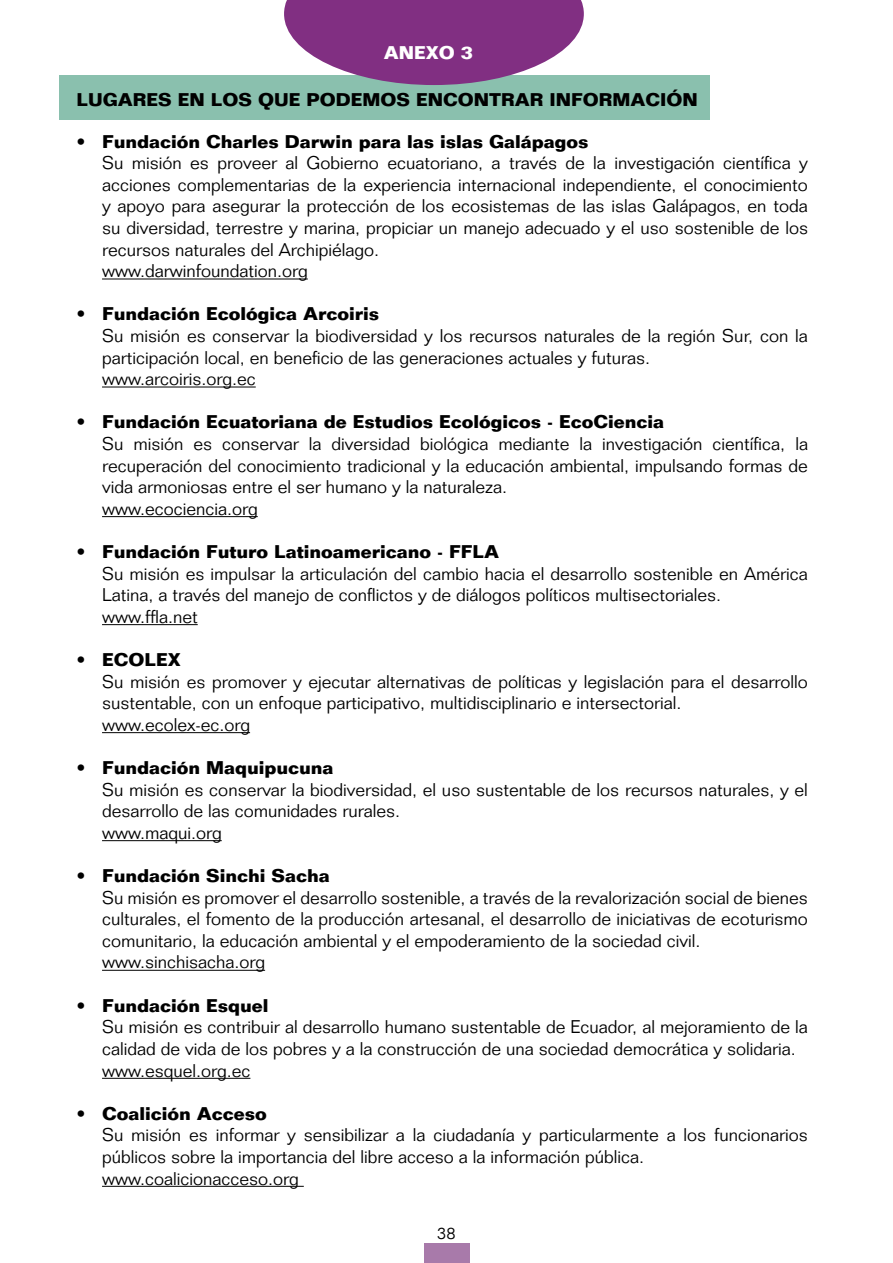
<style>
.page{position:relative;width:893px;height:1263px;background:#fff}
.page>*{position:absolute;margin:0;border:0;box-sizing:border-box;transform-origin:0 0}
.t1{font:300 18px/21.6px "Folio";color:#000}
.t2{font:700 18px "Folio";color:#000}
.t3{font:700 18px "Folio";color:#fff}
.t4{font:300 16.5px "Folio";color:#000}
.s1{font-weight:700}
</style>
<div class="page">
<div style="left:425px;top:1243px;width:45px;height:20px;background:#a87aaa"></div>
<div style="left:60px;top:75px;width:650px;height:45px;background:#8ac0ae"></div>
<svg style="left:284px;top:0;width:300px;height:85px"></svg>
<hr style="left:102px;top:279px;width:206px;height:1px;background:#000">
<hr style="left:102px;top:387px;width:154px;height:1px;background:#000">
<hr style="left:102px;top:516px;width:156px;height:1px;background:#000">
<hr style="left:102px;top:624px;width:96px;height:1px;background:#000">
<hr style="left:102px;top:732px;width:148px;height:1px;background:#000">
<hr style="left:102px;top:840px;width:120px;height:1px;background:#000">
<hr style="left:102px;top:970px;width:163px;height:1px;background:#000">
<hr style="left:102px;top:1078px;width:148px;height:1px;background:#000">
<hr style="left:102px;top:1186px;width:202px;height:1px;background:#000">
<p class="t3" style="left:384px;top:41px;width:90px">ANEXO 3</p>
<p class="t2" style="left:77px;top:89px;width:623px">LUGARES EN LOS QUE PODEMOS ENCONTRAR INFORMACIÓN</p>
<p class="t1" style="left:102px;top:130px;width:707px;text-indent:-26px">• <span class="s1">Fundación Charles Darwin para las islas Galápagos<br></span>Su misión es proveer al Gobierno ecuatoriano, a través de la investigación científica y acciones complementarias de la experiencia internacional independiente, el conocimiento y apoyo para asegurar la protección de los ecosistemas de las islas Galápagos, en toda su diversidad, terrestre y marina, propiciar un manejo adecuado y el uso sostenible de los recursos naturales del Archipiélago.<br>www.darwinfoundation.org</p>
<p class="t1" style="left:102px;top:303px;width:707px;text-indent:-26px">• <span class="s1">Fundación Ecológica Arcoiris<br></span>Su misión es conservar la biodiversidad y los recursos naturales de la región Sur, con la participación local, en beneficio de las generaciones actuales y futuras. www.arcoiris.org.ec</p>
<p class="t1" style="left:102px;top:411px;width:707px;text-indent:-26px">• <span class="s1">Fundación Ecuatoriana de Estudios Ecológicos - EcoCiencia<br></span>Su misión es conservar la diversidad biológica mediante la investigación científica, la recuperación del conocimiento tradicional y la educación ambiental, impulsando formas de vida armoniosas entre el ser humano y la naturaleza.<br>www.ecociencia.org</p>
<p class="t1" style="left:102px;top:541px;width:707px;text-indent:-26px">• <span class="s1">Fundación Futuro Latinoamericano - FFLA<br></span>Su misión es impulsar la articulación del cambio hacia el desarrollo sostenible en América Latina, a través del manejo de conflictos y de diálogos políticos multisectoriales. www.ffla.net</p>
<p class="t1" style="left:102px;top:649px;width:707px;text-indent:-26px">• <span class="s1">ECOLEX<br></span>Su misión es promover y ejecutar alternativas de políticas y legislación para el desarrollo sustentable, con un enfoque participativo, multidisciplinario e intersectorial. www.ecolex-ec.org</p>
<p class="t1" style="left:102px;top:757px;width:707px;text-indent:-26px">• <span class="s1">Fundación Maquipucuna<br></span>Su misión es conservar la biodiversidad, el uso sustentable de los recursos naturales, y el desarrollo de las comunidades rurales.<br>www.maqui.org</p>
<p class="t1" style="left:102px;top:865px;width:707px;text-indent:-26px">• <span class="s1">Fundación Sinchi Sacha<br></span>Su misión es promover el desarrollo sostenible, a través de la revalorización social de bienes culturales, el fomento de la producción artesanal, el desarrollo de iniciativas de ecoturismo comunitario, la educación ambiental y el empoderamiento de la sociedad civil. www.sinchisacha.org</p>
<p class="t1" style="left:102px;top:994px;width:707px;text-indent:-26px">• <span class="s1">Fundación Esquel<br></span>Su misión es contribuir al desarrollo humano sustentable de Ecuador, al mejoramiento de la calidad de vida de los pobres y a la construcción de una sociedad democrática y solidaria. www.esquel.org.ec</p>
<p class="t1" style="left:102px;top:1102px;width:707px;text-indent:-26px">• <span class="s1">Coalición Acceso<br></span>Su misión es informar y sensibilizar a la ciudadanía y particularmente a los funcionarios públicos sobre la importancia del libre acceso a la información pública. www.coalicionacceso.org</p>
<p class="t4" style="left:437px;top:1224px;width:20px">38</p>
</div>
